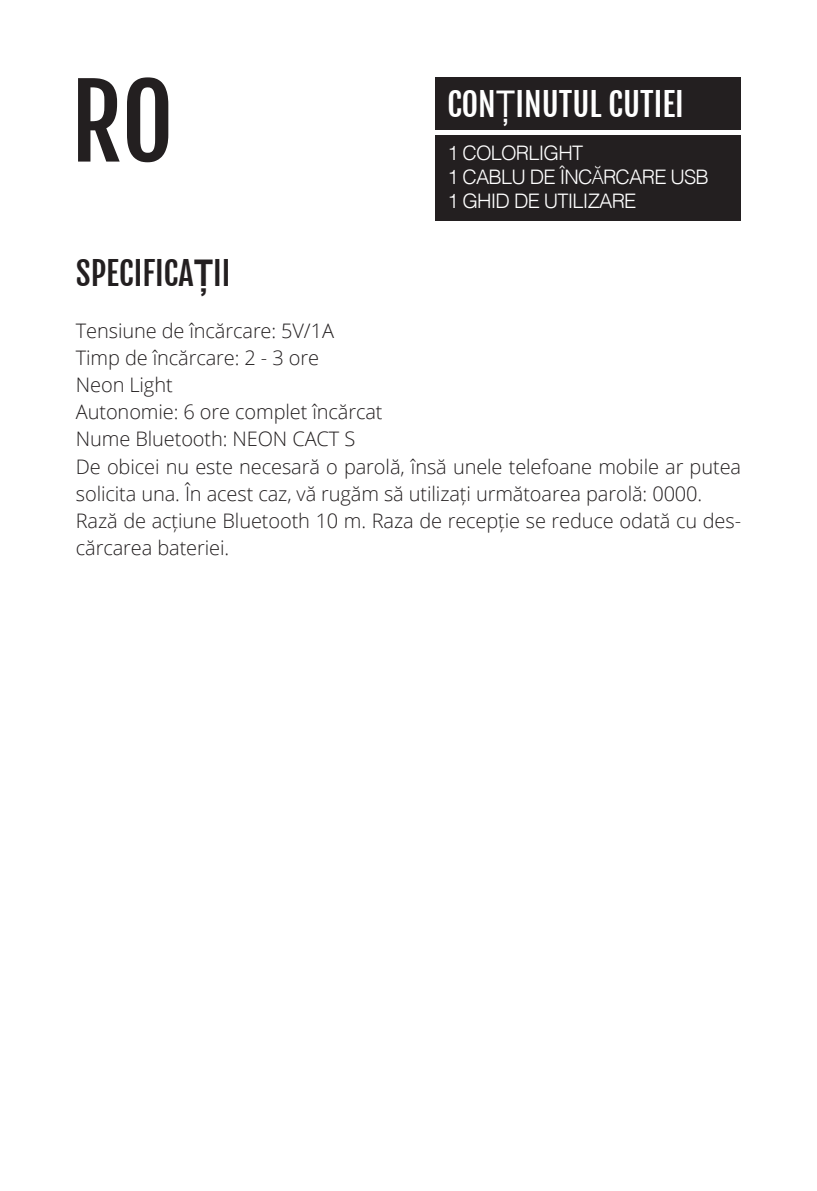
<style>
.page{position:relative;width:817px;height:1191px;background:#fff}
.page>*{position:absolute;margin:0;border:0;box-sizing:border-box;transform-origin:0 0}
.t1{font:100px "Fjalla One";color:#231f20}
.t2{font:32px "Fjalla One";color:#fff}
.t3{font:32px "Fjalla One";color:#231f20}
.t4{font:300 20px/27.2px "Open Sans";letter-spacing:-.005em;color:#231f20}
.t5{font:300 20px/24px "Helvetica";letter-spacing:-.04em;color:#fff}
.s1{font-family:"Arial";font-size:36.8px}
.s2{font-family:"Open Sans"}
.s3{font-family:"Arial";font-weight:700;font-size:36.8px}
</style>
<div class="page">
<div style="left:435px;top:135px;width:305px;height:86px;background:#231f20"></div>
<div style="left:435px;top:77px;width:305px;height:53px;background:#231f20"></div>
<h1 class="t1" style="left:71px;top:61px;width:104px">RO</h1>
<h2 class="t2" style="left:447px;top:85px;width:238px">CON<span class="s1">Ț</span>INUTUL CUTIEI</h2>
<p class="t5" style="left:447px;top:139px;width:263px">1 COLORLIGHT<br>1 CABLU DE ÎNC<span class="s2">Ă</span>RCARE USB<br>1 GHID DE UTILIZARE</p>
<h2 class="t3" style="left:76px;top:254px;width:156px">SPECIFICA<span class="s3">Ț</span>II</h2>
<p class="t4" style="left:76px;top:316px;width:666px">Tensiune de încărcare: 5V/1A<br>Timp de încărcare: 2 - 3 ore<br>Neon Light<br>Autonomie: 6 ore complet încărcat<br>Nume Bluetooth: NEON CACT S<br>De obicei nu este necesară o parolă, însă unele telefoane mobile ar putea solicita una. În acest caz, vă rugăm să utilizați următoarea parolă: 0000.<br>Rază de acțiune Bluetooth 10 m. Raza de recepție se reduce odată cu des&shy;cărcarea bateriei.</p>
</div>
